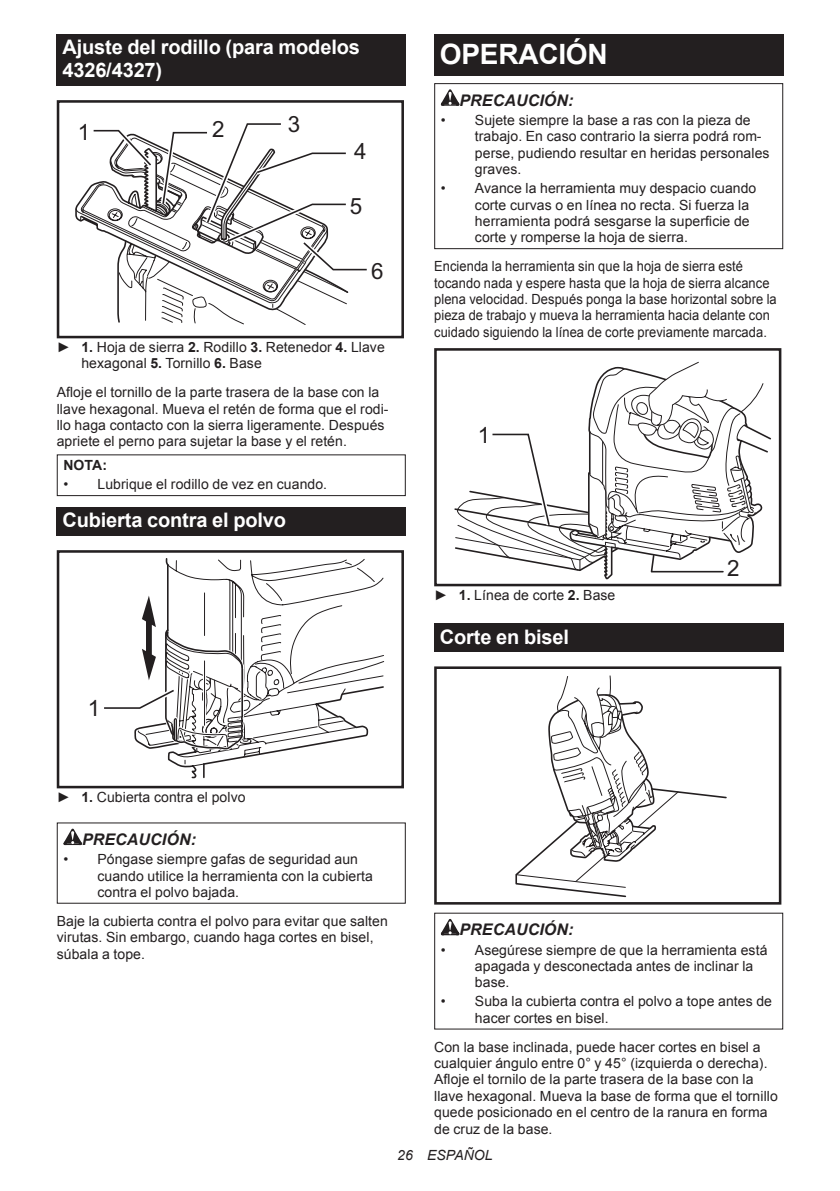
<style>
.page{position:relative;width:840px;height:1191px;background:#fff}
.page>*{position:absolute;margin:0;border:0;box-sizing:border-box;transform-origin:0 0}
.t1{font:700 28px "Arial";letter-spacing:-.01em;color:#fff}
.t2{font:22.4px "Arial";color:#231f20}
.t3{font:700 20px/23.4px "Arial";letter-spacing:-.01em;color:#fff}
.t4{font:italic 700 16px "Arial";letter-spacing:.005em;color:#231f20}
.t5{font:14px/16.4px "Arial";letter-spacing:.005em;color:#231f20}
.t6{font:14px/16.4px "Arial";letter-spacing:.005em;color:#231f20;scale:.92 1}
.t7{font:italic 14px "Arial";letter-spacing:.005em;color:#231f20}
.t8{font:700 14px "Arial";color:#231f20}
.s1{font-weight:700}
</style>
<div class="page">
<div style="left:57px;top:34px;width:348px;height:52px;background:#231f20"></div>
<div style="left:57px;top:100px;width:347px;height:238px;border:3px solid #231f20"></div>
<svg style="left:80px;top:123px;width:287px;height:201px"></svg>
<div style="left:57px;top:454px;width:348px;height:42px;border:1px solid #231f20"></div>
<div style="left:57px;top:507px;width:348px;height:29px;background:#231f20"></div>
<div style="left:57px;top:550px;width:347px;height:238px;border:3px solid #231f20"></div>
<svg style="left:165px;top:558px;width:220px;height:104px"></svg>
<hr style="left:167px;top:565px;width:1px;height:65px;background:#231f20">
<svg style="left:104px;top:578px;width:280px;height:201px"></svg>
<svg style="left:63px;top:828px;width:19px;height:17px"></svg>
<div style="left:434px;top:34px;width:348px;height:41px;background:#231f20"></div>
<svg style="left:440px;top:89px;width:19px;height:17px"></svg>
<div style="left:434px;top:83px;width:348px;height:166px;border:1px solid #231f20"></div>
<div style="left:434px;top:348px;width:347px;height:238px;border:3px solid #231f20"></div>
<svg style="left:454px;top:361px;width:317px;height:219px"></svg>
<div style="left:434px;top:623px;width:348px;height:29px;background:#231f20"></div>
<div style="left:434px;top:666px;width:347px;height:238px;border:3px solid #231f20"></div>
<svg style="left:515px;top:675px;width:212px;height:223px"></svg>
<svg style="left:440px;top:919px;width:19px;height:16px"></svg>
<h3 class="t3" style="left:62px;top:36px;width:299px">Ajuste del rodillo (para modelos<br>4326/4327)</h3>
<h2 class="t2" style="left:78px;top:117px;width:14px">1</h2>
<h2 class="t2" style="left:212px;top:115px;width:14px">2</h2>
<h2 class="t2" style="left:288px;top:109px;width:14px">3</h2>
<h2 class="t2" style="left:354px;top:136px;width:14px">4</h2>
<h2 class="t2" style="left:349px;top:191px;width:14px">5</h2>
<h2 class="t2" style="left:371px;top:256px;width:14px">6</h2>
<p class="t5" style="left:81px;top:339px;width:305px;text-indent:-25px">► <span class="s1">1.</span> Hoja de sierra <span class="s1">2.</span> Rodillo <span class="s1">3.</span> Retenedor <span class="s1">4.</span> Llave hexagonal <span class="s1">5.</span> Tornillo <span class="s1">6.</span> Base</p>
<p class="t5" style="left:57px;top:384px;width:333px">Afloje el tornillo de la parte trasera de la base con la llave hexagonal. Mueva el retén de forma que el rodi&shy;llo haga contacto con la sierra ligeramente. Después apriete el perno para sujetar la base y el retén.</p>
<p class="t8" style="left:63px;top:456px;width:45px">NOTA:</p>
<p class="t5" style="left:63px;top:476px;width:265px">• Lubrique el rodillo de vez en cuando.</p>
<h3 class="t3" style="left:62px;top:509px;width:225px">Cubierta contra el polvo</h3>
<h2 class="t2" style="left:88px;top:693px;width:14px">1</h2>
<h1 class="t1" style="left:439px;top:35px;width:169px">OPERACIÓN</h1>
<p class="t4" style="left:459px;top:89px;width:115px">PRECAUCIÓN:</p>
<p class="t5" style="left:474px;top:112px;width:296px;text-indent:-34px">• Sujete siempre la base a ras con la pieza de trabajo. En caso contrario la sierra podrá rom&shy;perse, pudiendo resultar en heridas personales graves.</p>
<p class="t5" style="left:474px;top:180px;width:283px;text-indent:-34px">• Avance la herramienta muy despacio cuando corte curvas o en línea no recta. Si fuerza la herramienta podrá sesgarse la superficie de corte y romperse la hoja de sierra.</p>
<p class="t6" style="left:434px;top:258px;width:374px">Encienda la herramienta sin que la hoja de sierra esté tocando nada y espere hasta que la hoja de sierra alcance plena velocidad. Después ponga la base horizontal sobre la pieza de trabajo y mueva la herramienta hacia delante con cuidado siguiendo la línea de corte previamente marcada.</p>
<h2 class="t2" style="left:477px;top:421px;width:14px">1</h2>
<p class="t5" style="left:434px;top:587px;width:183px">► <span class="s1">1.</span> Línea de corte <span class="s1">2.</span> Base</p>
<h3 class="t3" style="left:439px;top:625px;width:131px">Corte en bisel</h3>
<h2 class="t2" style="left:726px;top:554px;width:14px">2</h2>
<p class="t5" style="left:57px;top:789px;width:190px">► <span class="s1">1.</span> Cubierta contra el polvo</p>
<p class="t4" style="left:82px;top:828px;width:115px">PRECAUCIÓN:</p>
<p class="t5" style="left:97px;top:851px;width:277px;text-indent:-34px">• Póngase siempre gafas de seguridad aun cuando utilice la herramienta con la cubierta contra el polvo bajada.</p>
<p class="t5" style="left:57px;top:912px;width:332px">Baje la cubierta contra el polvo para evitar que salten virutas. Sin embargo, cuando haga cortes en bisel, súbala a tope.</p>
<p class="t4" style="left:459px;top:919px;width:115px">PRECAUCIÓN:</p>
<p class="t5" style="left:474px;top:941px;width:294px;text-indent:-34px">• Asegúrese siempre de que la herramienta está apagada y desconectada antes de inclinar la base.</p>
<p class="t5" style="left:474px;top:993px;width:298px;text-indent:-34px">• Suba la cubierta contra el polvo a tope antes de hacer cortes en bisel.</p>
<p class="t5" style="left:434px;top:1038px;width:345px">Con la base inclinada, puede hacer cortes en bisel a cualquier ángulo entre 0° y 45° (izquierda o derecha).<br>Afloje el tornilo de la parte trasera de la base con la llave hexagonal. Mueva la base de forma que el tornillo quede posicionado en el centro de la ranura en forma de cruz de la base.</p>
<p class="t7" style="left:397px;top:1146px;width:97px">26 ESPAÑOL</p>
</div>
